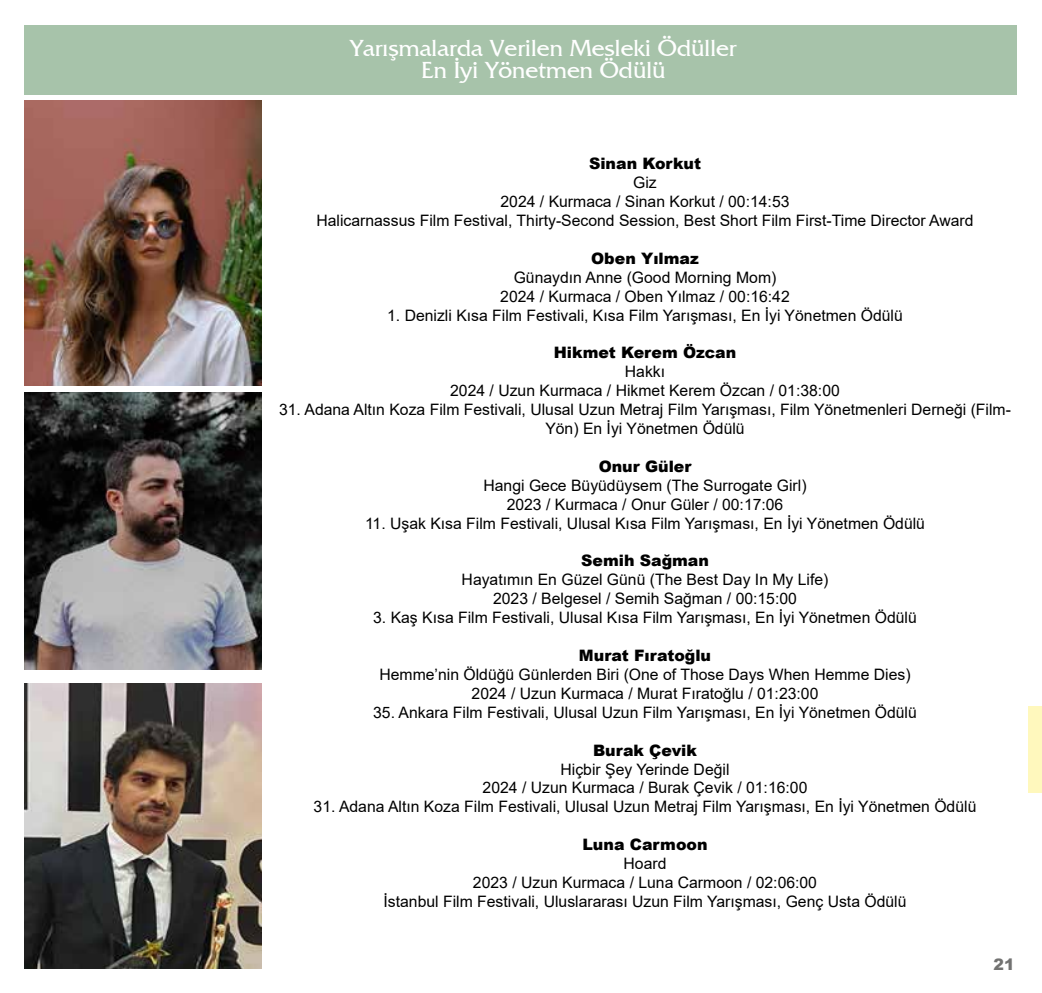
<style>
.page{position:relative;width:1042px;height:993px;background:#fff}
.page>*{position:absolute;margin:0;border:0;box-sizing:border-box;transform-origin:0 0}
.t1{font:24.5px/22.2px "France Plain";color:#fff;text-align:center}
.t2{font:15.75px/18.9px "Arial";color:#000;text-align:center}
.t3{font:900 15.75px "Arial";color:#000}
.t4{font:900 15.75px "Arial";color:#727271}
</style>
<div class="page">
<div style="left:1028px;top:705px;width:14px;height:87px;background:#fff8bd"></div>
<img style="left:25px;top:683px;width:236px;height:284px">
<img style="left:25px;top:101px;width:236px;height:284px">
<img style="left:25px;top:392px;width:236px;height:277px">
<div style="left:25px;top:25px;width:992px;height:69px;background:#a7c3aa"></div>
<h1 class="t1" style="left:350px;top:36px;width:388px">Yarışmalarda Verilen Mesleki Ödüller<br>En İyi Yönetmen Ödülü</h1>
<p class="t3" style="left:589px;top:152px;width:113px">Sinan Korkut</p>
<p class="t2" style="left:316px;top:173px;width:659px">Giz<br>2024 / Kurmaca / Sinan Korkut / 00:14:53<br>Halicarnassus Film Festival, Thirty-Second Session, Best Short Film First-Time Director Award</p>
<p class="t3" style="left:591px;top:246px;width:109px">Oben Yılmaz</p>
<p class="t2" style="left:500px;top:267px;width:291px">Günaydın Anne (Good Morning Mom)<br>2024 / Kurmaca / Oben Yılmaz / 00:16:42</p>
<p class="t2" style="left:387px;top:305px;width:517px">1. Denizli Kısa Film Festivali, Kısa Film Yarışması, En İyi Yönetmen Ödülü</p>
<p class="t3" style="left:554px;top:341px;width:184px">Hikmet Kerem Özcan</p>
<p class="t2" style="left:450px;top:362px;width:391px">Hakkı<br>2024 / Uzun Kurmaca / Hikmet Kerem Özcan / 01:38:00</p>
<p class="t2" style="left:279px;top:400px;width:733px">31. Adana Altın Koza Film Festivali, Ulusal Uzun Metraj Film Yarışması, Film Yönetmenleri Derneği (Film-<br>Yön) En İyi Yönetmen Ödülü</p>
<p class="t3" style="left:599px;top:454px;width:94px">Onur Güler</p>
<p class="t2" style="left:483px;top:475px;width:324px">Hangi Gece Büyüdüysem (The Surrogate Girl)<br>2023 / Kurmaca / Onur Güler / 00:17:06</p>
<p class="t2" style="left:365px;top:513px;width:561px">11. Uşak Kısa Film Festivali, Ulusal Kısa Film Yarışması, En İyi Yönetmen Ödülü</p>
<p class="t3" style="left:581px;top:549px;width:129px">Semih Sağman</p>
<p class="t2" style="left:462px;top:570px;width:368px">Hayatımın En Güzel Günü (The Best Day In My Life)<br>2023 / Belgesel / Semih Sağman / 00:15:00</p>
<p class="t2" style="left:373px;top:608px;width:545px">3. Kaş Kısa Film Festivali, Ulusal Kısa Film Yarışması, En İyi Yönetmen Ödülü</p>
<p class="t3" style="left:579px;top:643px;width:134px">Murat Fıratoğlu</p>
<p class="t2" style="left:379px;top:664px;width:533px">Hemme’nin Öldüğü Günlerden Biri (One of Those Days When Hemme Dies)<br>2024 / Uzun Kurmaca / Murat Fıratoğlu / 01:23:00</p>
<p class="t2" style="left:373px;top:702px;width:545px">35. Ankara Film Festivali, Ulusal Uzun Film Yarışması, En İyi Yönetmen Ödülü</p>
<p class="t3" style="left:593px;top:738px;width:106px">Burak Çevik</p>
<p class="t2" style="left:482px;top:759px;width:326px">Hiçbir Şey Yerinde Değil<br>2024 / Uzun Kurmaca / Burak Çevik / 01:16:00</p>
<p class="t2" style="left:314px;top:797px;width:664px">31. Adana Altın Koza Film Festivali, Ulusal Uzun Metraj Film Yarışması, En İyi Yönetmen Ödülü</p>
<p class="t3" style="left:582px;top:832px;width:127px">Luna Carmoon</p>
<p class="t2" style="left:383px;top:853px;width:524px">Hoard<br>2023 / Uzun Kurmaca / Luna Carmoon / 02:06:00<br>İstanbul Film Festivali, Uluslararası Uzun Film Yarışması, Genç Usta Ödülü</p>
<p class="t4" style="left:993px;top:952px;width:23px">21</p>
</div>
